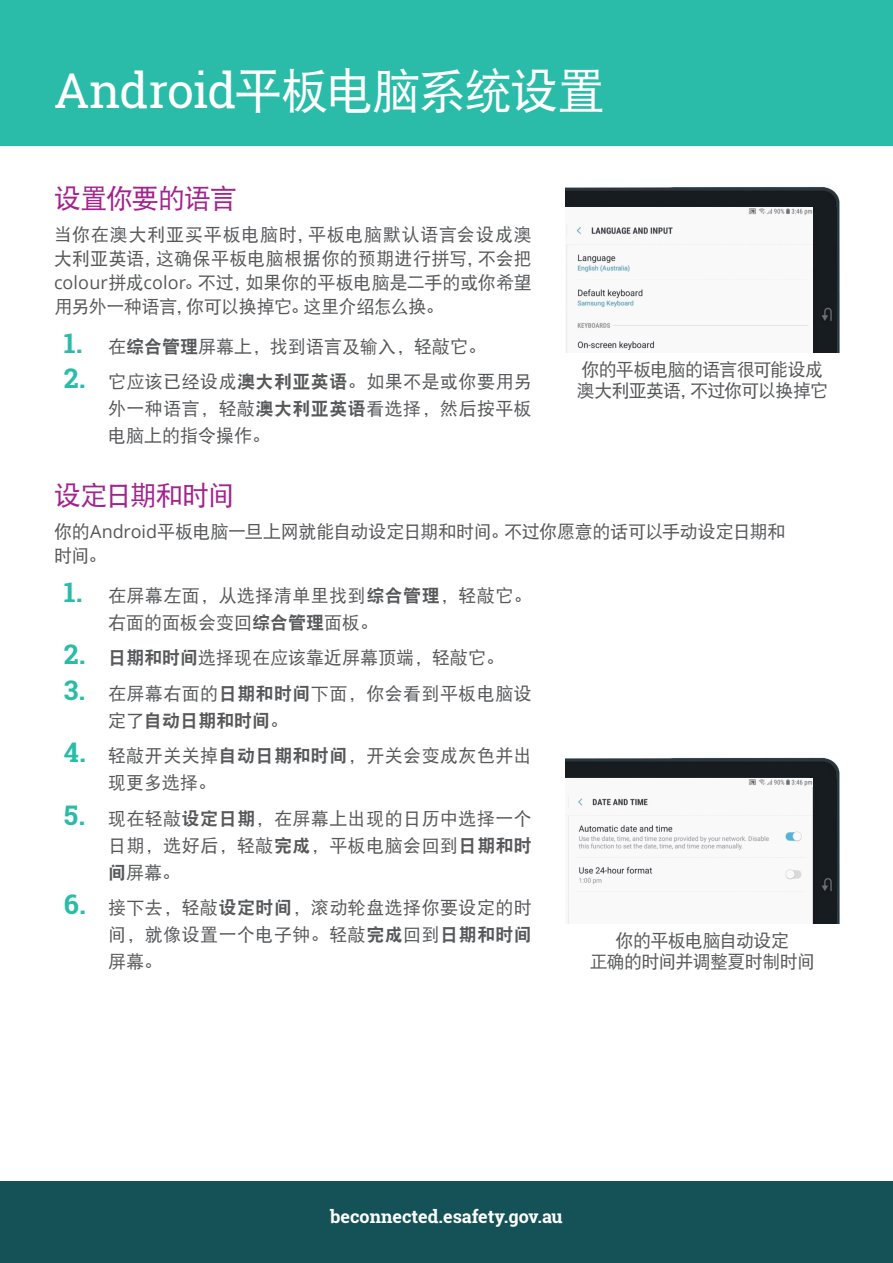
<style>
.page{position:relative;width:893px;height:1263px;background:#fff}
.page>*{position:absolute;margin:0;border:0;box-sizing:border-box;transform-origin:0 0}
.t1{font:48px "DF Hei W5";letter-spacing:-.035em;color:#fff}
.t2{font:27px "DF Hei W5";letter-spacing:-.035em;color:#a3228e}
.t3{font:18px/27px "DF Hei W5";color:#57585a;text-align:justify}
.t4{font:18px/27px "DF Hei W5";letter-spacing:.025em;color:#57585a}
.t5{font:18px/21.6px "DF Hei W5";letter-spacing:-.045em;color:#57585a}
.t6{font:700 18px "Roboto Slab";color:#fff}
.t7{font:18px/21.6px "DF Hei W5";letter-spacing:-.035em;color:#57585a;text-align:center}
.t8{font:18px "DF Hei W9";color:#57585a}
.s1{font-family:"Roboto Slab"}
.s2{font-family:"Open Sans"}
.s3{font-family:"Roboto Slab";font-weight:700;font-size:27px;color:#2abca8}
.s4{font-family:"DF Hei W9"}
.s5{font-family:"DF Hei W5"}
</style>
<div class="page">
<div style="left:0;top:1181px;width:893px;height:82px;background:#155257"></div>
<div style="left:0;top:0;width:893px;height:145px;background:#2abca8"></div>
<img style="left:566px;top:187px;width:274px;height:165px">
<div style="left:812px;top:207px;width:24px;height:145px;background:#171c20"></div>
<img style="left:566px;top:207px;width:246px;height:145px">
<img style="left:566px;top:757px;width:274px;height:166px">
<div style="left:812px;top:778px;width:24px;height:145px;background:#171c20"></div>
<img style="left:566px;top:778px;width:246px;height:10px">
<img style="left:566px;top:788px;width:246px;height:135px">
<h1 class="t1" style="left:54px;top:67px;width:553px"><span class="s1">Android</span>平板电脑系统设置</h1>
<h2 class="t2" style="left:54px;top:185px;width:185px">设置你要的语言</h2>
<p class="t3" style="left:54px;top:222px;width:479px;line-height:24px">当你在澳大利亚买平板电脑时，平板电脑默认语言会设成澳大利亚英语，这确保平板电脑根据你的预期进行拼写，不会把<span class="s2">colour</span>拼成<span class="s2">color</span>。不过，如果你的平板电脑是二手的或你希望用另外一种语言，你可以换掉它。这里介绍怎么换。</p>
<p class="t3" style="left:64px;top:333px;width:424px"><span class="s3">1.</span> 在<span class="s4">综合管理</span>屏幕上，找到语言及输入，轻敲它。</p>
<p class="t3" style="left:108px;top:368px;width:425px;text-indent:-44px"><span class="s3">2.</span> 它应该已经设成<span class="s4">澳大利亚英语</span>。如果不是或你要用另外一种语言，轻敲<span class="s4">澳大利亚英语</span>看选择，然后按平板电脑上的指令操作。</p>
<h2 class="t2" style="left:54px;top:482px;width:182px">设定日期和时间</h2>
<p class="t3" style="left:54px;top:519px;width:733px;line-height:24px">你的<span class="s2">Android</span>平板电脑一旦上网就能自动设定日期和时间。不过你愿意的话可以手动设定日期和时间。</p>
<p class="t4" style="left:108px;top:581px;width:425px;text-indent:-44px"><span class="s3">1.</span> 在屏幕左面，从选择清单里找到<span class="s4">综合管理</span>，轻敲它。右面的面板会变回<span class="s4">综合管理</span>面板。</p>
<p class="t3" style="left:64px;top:644px;width:442px"><span class="s3">2.</span> <span class="s4">日期和时间</span>选择现在应该靠近屏幕顶端，轻敲它。</p>
<p class="t4" style="left:64px;top:679px;width:469px"><span class="s3">3.</span> 在屏幕右面的<span class="s4">日期和时间</span>下面，你会看到平板电脑设</p>
<p class="t8" style="left:108px;top:711px;width:181px"><span class="s5">定了</span>自动日期和时间<span class="s5">。</span></p>
<p class="t4" style="left:108px;top:742px;width:425px;text-indent:-44px"><span class="s3">4.</span> 轻敲开关关掉<span class="s4">自动日期和时间</span>，开关会变成灰色并出现更多选择。</p>
<p class="t3" style="left:108px;top:805px;width:425px;text-indent:-44px"><span class="s3">5.</span> 现在轻敲<span class="s4">设定日期</span>，在屏幕上出现的日历中选择一个日期，选好后，轻敲<span class="s4">完成</span>，平板电脑会回到<span class="s4">日期和时间</span>屏幕。</p>
<p class="t3" style="left:108px;top:894px;width:425px;text-indent:-44px"><span class="s3">6.</span> 接下去，轻敲<span class="s4">设定时间</span>，滚动轮盘选择你要设定的时间，就像设置一个电子钟。轻敲<span class="s4">完成</span>回到<span class="s4">日期和时间</span>屏幕。</p>
<p class="t5" style="left:577px;top:358px;width:253px">你的平板电脑的语言很可能设成澳大利亚英语，不过你可以换掉它</p>
<p class="t7" style="left:590px;top:929px;width:227px">你的平板电脑自动设定<br>正确的时间并调整夏时制时间</p>
<p class="t6" style="left:330px;top:1204px;width:234px">beconnected.esafety.gov.au</p>
</div>
